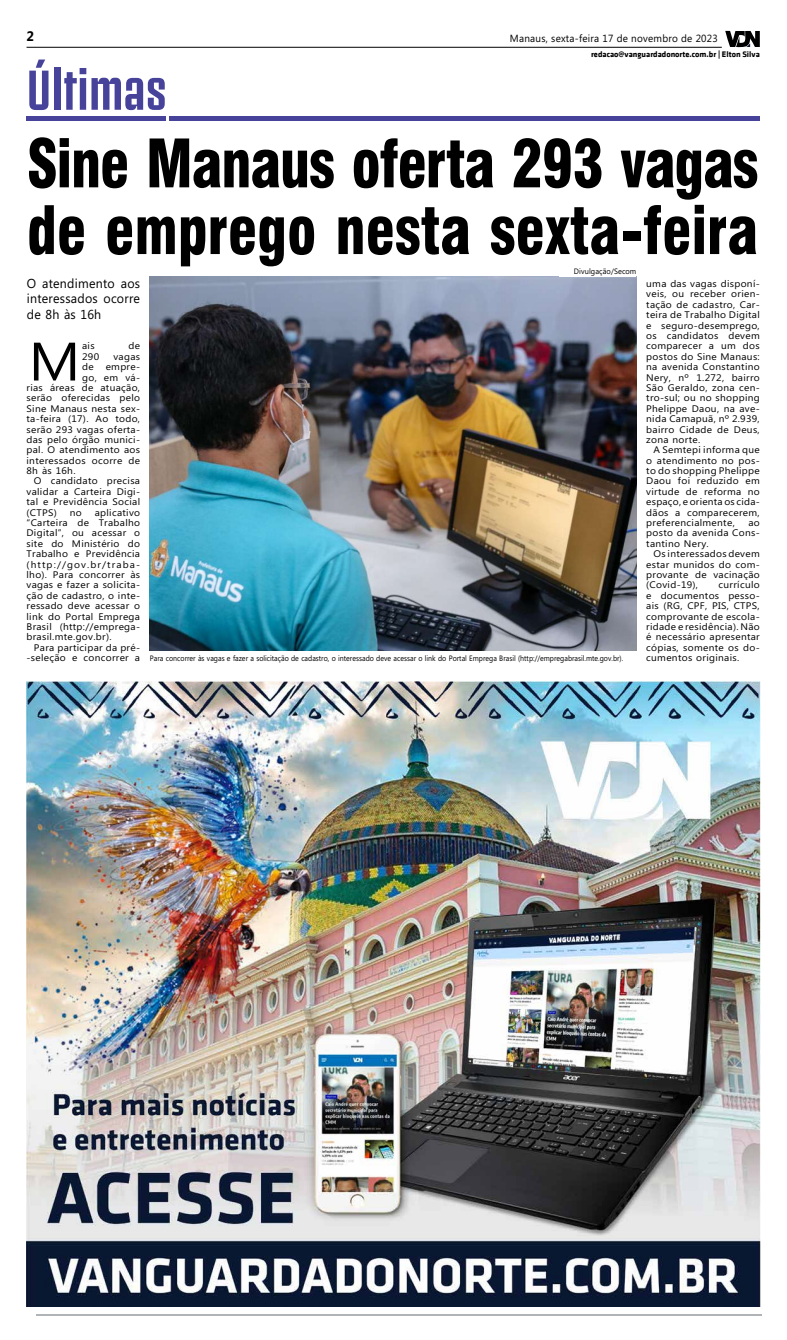
<style>
.page{position:relative;width:787px;height:1340px;background:#fff}
.page>*{position:absolute;margin:0;border:0;box-sizing:border-box;transform-origin:0 0}
.t1{font:900 condensed 64.92px/66.7px "Swiss 721 BT";color:#000;scale:.9 1}
.t2{font:700 56.26px "Juventus Fans";color:#47439b}
.t3{font:54.07px "Microsoft Phags Pa";color:#000;scale:1.07 1}
.t4{font:700 13.83px "Microsoft Phags Pa";color:#000;scale:.95 1}
.t5{font:12.95px/15.6px "Microsoft Phags Pa";letter-spacing:.02em;color:#000;text-align:justify;scale:.95 1}
.t6{font:10.41px "Microsoft Phags Pa";letter-spacing:.025em;color:#000;scale:.95 1}
.t7{font:9.54px/10.4px "Microsoft Phags Pa";letter-spacing:.03em;color:#000;text-align:justify;scale:1.07 1}
.t8{font:700 8.31px "MW Klavika Bd";color:#000}
.t9{font:7.79px "Microsoft Phags Pa";color:#000;scale:.9 1}
.t10{font:7.79px "Microsoft Phags Pa";color:#000;scale:.95 1}
</style>
<div class="page">
<hr style="left:36px;top:1313px;width:725px;height:2px;background:#b1b4b6">
<div style="left:170px;top:116px;width:589px;height:5px;background:#47439b"></div>
<div style="left:27px;top:116px;width:138px;height:5px;background:#47439b"></div>
<hr style="left:27px;top:47px;width:694px;height:1px;background:#000">
<svg style="left:725px;top:31px;width:34px;height:16px"></svg>
<img style="left:150px;top:276px;width:486px;height:375px">
<img style="left:27px;top:681px;width:732px;height:625px">
<h3 class="t4" style="left:27px;top:26px;width:10px">2</h3>
<p class="t6" style="left:509px;top:31px;width:220px">Manaus, sexta-feira 17 de novembro de 2023</p>
<p class="t8" style="left:591px;top:48px;width:170px">redacao@vanguardadonorte.com.br | Elton Silva</p>
<h2 class="t2" style="left:27px;top:50px;width:142px">Últimas</h2>
<h1 class="t1" style="left:27px;top:130px;width:814px">Sine Manaus oferta 293 vagas de emprego nesta sexta-feira</h1>
<p class="t7" style="left:646px;top:278px;width:108px">uma das vagas disponí&shy;veis, ou receber orien&shy;tação de cadastro, Car&shy;teira de Trabalho Digital e seguro-desemprego, os candidatos devem comparecer a um dos postos do Sine Manaus: na avenida Constantino Nery, nº 1.272, bairro São Geraldo, zona cen&shy;tro-sul; ou no shopping Phelippe Daou, na ave&shy;nida Camapuã, nº 2.939, bairro Cidade de Deus, zona norte.</p>
<p class="t7" style="left:646px;top:444px;width:108px;text-indent:7px">A Semtepi informa que o atendimento no pos&shy;to do shopping Phelippe Daou foi reduzido em virtude de reforma no espaço, e orienta os cida&shy;dãos a comparecerem, preferencialmente,</p>
<p class="t10" style="left:573px;top:266px;width:67px">Divulgação/Secom</p>
<h3 class="t5" style="left:27px;top:275px;width:121px">O atendimento aos interessados ocorre de 8h às 16h</h3>
<h3 class="t3" style="left:29px;top:324px;width:50px">M</h3>
<p class="t7" style="left:82px;top:340px;width:13px">ais</p>
<p class="t7" style="left:128px;top:340px;width:12px">de</p>
<p class="t7" style="left:82px;top:351px;width:17px">290</p>
<p class="t7" style="left:113px;top:351px;width:26px">vagas</p>
<p class="t7" style="left:82px;top:361px;width:12px">de</p>
<p class="t7" style="left:106px;top:361px;width:34px">empre-</p>
<p class="t7" style="left:82px;top:371px;width:56px">go, em vá-</p>
<p class="t7" style="left:27px;top:382px;width:108px">rias áreas de atuação,</p>
<p class="t7" style="left:27px;top:392px;width:108px">serão oferecidas pelo</p>
<p class="t7" style="left:27px;top:402px;width:108px">Sine Manaus nesta sex-</p>
<p class="t7" style="left:27px;top:413px;width:108px">ta-feira (17). Ao todo,</p>
<p class="t7" style="left:27px;top:423px;width:108px">serão 293 vagas oferta-</p>
<p class="t7" style="left:27px;top:434px;width:108px">das pelo órgão munici-</p>
<p class="t7" style="left:27px;top:444px;width:108px">pal. O atendimento aos</p>
<p class="t7" style="left:27px;top:454px;width:108px">interessados ocorre de</p>
<p class="t7" style="left:27px;top:465px;width:47px">8h às 16h.</p>
<p class="t7" style="left:34px;top:475px;width:101px">O candidato precisa</p>
<p class="t7" style="left:27px;top:486px;width:108px">validar a Carteira Digi-</p>
<p class="t7" style="left:27px;top:496px;width:108px">tal e Previdência Social</p>
<p class="t7" style="left:27px;top:506px;width:30px">(CTPS)</p>
<p class="t7" style="left:70px;top:506px;width:13px">no</p>
<p class="t7" style="left:27px;top:506px;width:108px;text-indent:68px">aplicativo “Carteira de Trabalho Digital”, ou acessar o site do Ministério do Trabalho e Previdência (http://gov.br/traba&shy;lho). Para concorrer às vagas e fazer a solicita&shy;ção de cadastro, o inte&shy;ressado deve acessar o link do Portal Emprega Brasil (http://emprega&shy;brasil.mte.gov.br).</p>
<p class="t7" style="left:27px;top:641px;width:108px;text-align:right">Para participar da pré--seleção e concorrer a</p>
<p class="t7" style="left:646px;top:517px;width:108px;text-indent:102px">ao posto da avenida Cons&shy;tantino Nery.</p>
<p class="t7" style="left:646px;top:548px;width:108px;text-indent:7px">Os interessados devem estar munidos do com&shy;provante de vacinação (Covid-19),</p>
<p class="t7" style="left:646px;top:579px;width:108px;text-indent:72px">currículo e documentos pesso&shy;ais (RG, CPF, PIS, CTPS, comprovante de escola&shy;ridade e residência). Não é necessário apresentar cópias, somente os do&shy;cumentos originais.</p>
<p class="t9" style="left:150px;top:653px;width:527px">Para concorrer às vagas e fazer a solicitação de cadastro, o interessado deve acessar o link do Portal Emprega Brasil (http://empregabrasil.mte.gov.br).</p>
</div>
